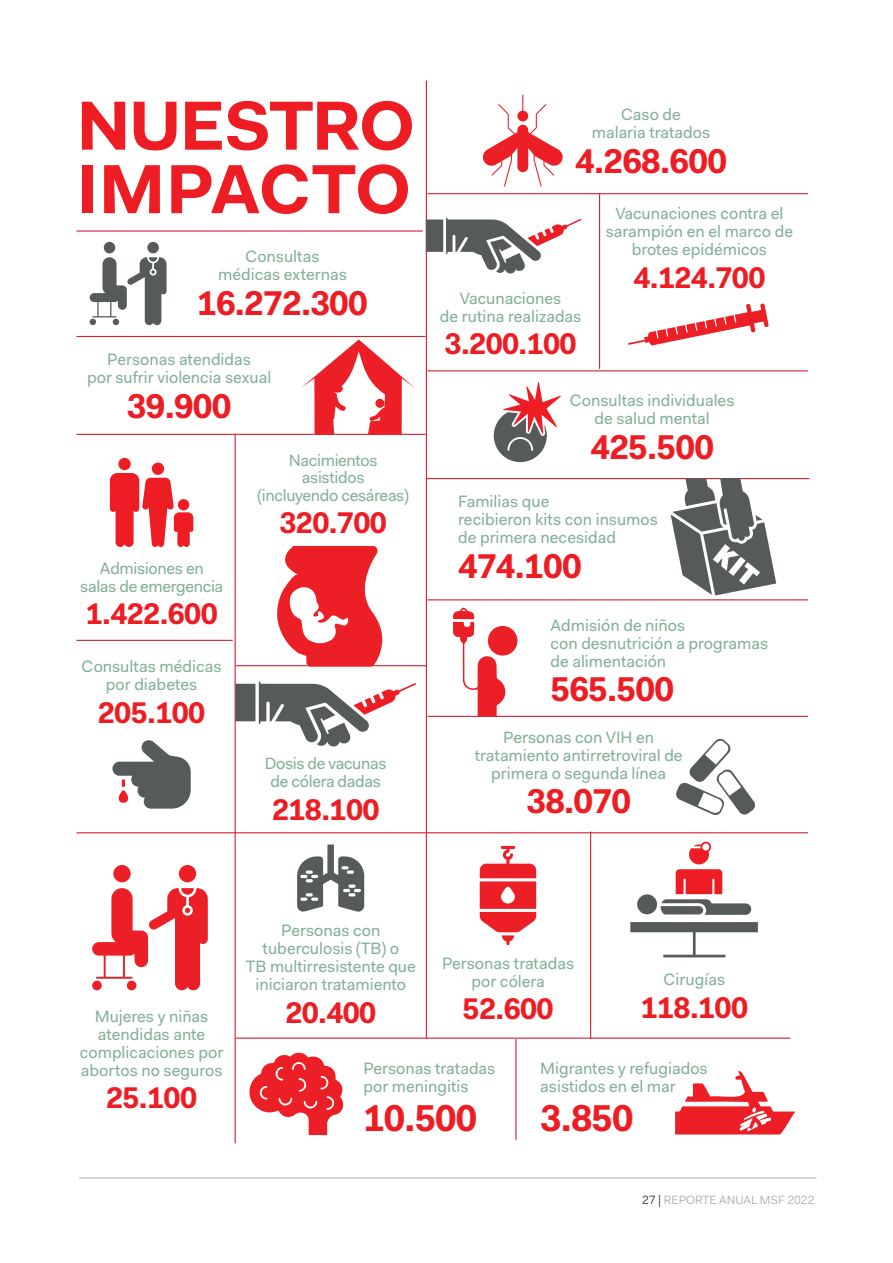
<style>
.page{position:relative;width:893px;height:1263px;background:#fff}
.page>*{position:absolute;margin:0;border:0;box-sizing:border-box;transform-origin:0 0}
.t1{font:700 69.75px/63.4px "Fakt Pro";letter-spacing:-.02em;color:#ee1d23}
.t2{font:700 37.5px "Fakt Pro";letter-spacing:-.02em;color:#ee1d23}
.t3{font:700 34.5px "Fakt Pro";letter-spacing:-.02em;color:#ee1d23}
.t4{font:700 30px "Fakt Pro";letter-spacing:-.02em;color:#ee1d23}
.t5{font:16.5px/18px "Fakt Pro";color:#83b09a;text-align:center}
.t6{font:16.5px/17.5px "Fakt Pro";letter-spacing:-.02em;color:#83b09a;text-align:center}
.t7{font:12px "Fakt Pro Blond";letter-spacing:-.005em;color:#a8a9ad}
.s1{color:#231f20}
</style>
<div class="page">
<hr style="left:79px;top:1177px;width:737px;height:1px;background:#a8a9ad">
<hr style="left:77px;top:230px;width:346px;height:2px;background:#d12331">
<hr style="left:427px;top:193px;width:381px;height:1px;background:#d12331">
<hr style="left:77px;top:434px;width:349px;height:1px;background:#d12331">
<hr style="left:77px;top:640px;width:156px;height:1px;background:#d12331">
<hr style="left:427px;top:599px;width:381px;height:1px;background:#d12331">
<hr style="left:427px;top:716px;width:381px;height:1px;background:#d12331">
<hr style="left:77px;top:832px;width:731px;height:1px;background:#d12331">
<hr style="left:236px;top:665px;width:190px;height:1px;background:#d12331">
<hr style="left:426px;top:478px;width:383px;height:1px;background:#d12331">
<hr style="left:77px;top:336px;width:349px;height:1px;background:#d12331">
<hr style="left:427px;top:370px;width:381px;height:1px;background:#d12331">
<hr style="left:236px;top:1037px;width:554px;height:2px;background:#d12331">
<hr style="left:426px;top:81px;width:1px;height:957px;background:#d12331">
<hr style="left:235px;top:434px;width:1px;height:709px;background:#d12331">
<hr style="left:599px;top:194px;width:1px;height:175px;background:#d12331">
<hr style="left:515px;top:1039px;width:1px;height:101px;background:#d12331">
<hr style="left:590px;top:831px;width:1px;height:208px;background:#d12331">
<div style="left:104px;top:242px;width:11px;height:11px;background:#575a5b;border-radius:50%"></div>
<div style="left:147px;top:242px;width:12px;height:11px;background:#575a5b;border-radius:50%"></div>
<svg style="left:90px;top:257px;width:77px;height:68px"></svg>
<svg style="left:482px;top:94px;width:81px;height:93px"></svg>
<div style="left:426px;top:219px;width:17px;height:33px;background:#575a5b"></div>
<svg style="left:446px;top:218px;width:135px;height:56px"></svg>
<div style="left:235px;top:684px;width:20px;height:37px;background:#575a5b"></div>
<svg style="left:259px;top:681px;width:157px;height:66px"></svg>
<svg style="left:628px;top:303px;width:141px;height:43px"></svg>
<div style="left:118px;top:458px;width:13px;height:12px;background:#ee1d23;border-radius:50%"></div>
<div style="left:152px;top:463px;width:12px;height:12px;background:#ee1d23;border-radius:50%"></div>
<svg style="left:110px;top:473px;width:83px;height:74px"></svg>
<svg style="left:272px;top:546px;width:119px;height:121px"></svg>
<svg style="left:494px;top:382px;width:67px;height:80px"></svg>
<svg style="left:112px;top:740px;width:79px;height:69px"></svg>
<svg style="left:676px;top:738px;width:79px;height:77px"></svg>
<svg style="left:480px;top:846px;width:56px;height:99px"></svg>
<div style="left:113px;top:865px;width:18px;height:17px;background:#ec1f26;border-radius:50%"></div>
<div style="left:179px;top:865px;width:17px;height:17px;background:#ec1f26;border-radius:50%"></div>
<svg style="left:92px;top:888px;width:116px;height:102px"></svg>
<svg style="left:671px;top:477px;width:105px;height:118px"></svg>
<div style="left:488px;top:626px;width:29px;height:29px;background:#ec1f26;border-radius:50%"></div>
<svg style="left:453px;top:607px;width:55px;height:109px"></svg>
<svg style="left:297px;top:844px;width:67px;height:68px"></svg>
<svg style="left:301px;top:339px;width:113px;height:95px"></svg>
<svg style="left:249px;top:1052px;width:95px;height:84px"></svg>
<svg style="left:675px;top:1071px;width:120px;height:63px"></svg>
<svg style="left:630px;top:922px;width:128px;height:35px"></svg>
<div style="left:637px;top:894px;width:20px;height:20px;background:#575a5b;border-radius:50%"></div>
<svg style="left:661px;top:842px;width:90px;height:73px"></svg>
<h1 class="t1" style="left:77px;top:94px;width:340px">NUESTRO<br>IMPACTO</h1>
<p class="t5" style="left:218px;top:248px;width:130px">Consultas médicas externas</p>
<h3 class="t3" style="left:197px;top:280px;width:172px">16.272.300</h3>
<p class="t5" style="left:87px;top:350px;width:186px">Personas atendidas<br>por sufrir violencia sexual</p>
<h3 class="t3" style="left:127px;top:383px;width:106px">39.900</h3>
<p class="t5" style="left:570px;top:392px;width:166px">Consultas individuales de salud mental</p>
<h3 class="t3" style="left:590px;top:424px;width:125px">425.500</h3>
<p class="t5" style="left:458px;top:492px;width:201px;text-align:left">Familias que<br>recibieron kits con insumos de primera necesidad</p>
<h3 class="t3" style="left:458px;top:543px;width:125px">474.100</h3>
<p class="t5" style="left:592px;top:105px;width:120px">Caso de<br>malaria tratados</p>
<h3 class="t3" style="left:575px;top:138px;width:153px">4.268.600</h3>
<p class="t5" style="left:606px;top:204px;width:189px">Vacunaciones contra el sarampión en el marco de brotes epidémicos</p>
<h3 class="t4" style="left:633px;top:257px;width:133px">4.124.700</h3>
<p class="t5" style="left:440px;top:289px;width:143px">Vacunaciones<br>de rutina realizadas</p>
<h3 class="t4" style="left:445px;top:324px;width:133px">3.200.100</h3>
<p class="t6" style="left:258px;top:451px;width:153px">Nacimientos asistidos<br>(incluyendo cesáreas)</p>
<h3 class="t4" style="left:279px;top:503px;width:109px">320.700</h3>
<p class="t6" style="left:80px;top:560px;width:145px">Admisiones en salas de emergencia</p>
<h3 class="t4" style="left:86px;top:594px;width:134px">1.422.600</h3>
<p class="t5" style="left:550px;top:616px;width:219px;text-align:left">Admisión de niños<br>con desnutrición a programas de alimentación</p>
<h3 class="t3" style="left:550px;top:666px;width:125px">565.500</h3>
<p class="t5" style="left:82px;top:657px;width:141px">Consultas médicas por diabetes</p>
<h3 class="t4" style="left:98px;top:692px;width:109px">205.100</h3>
<p class="t6" style="left:265px;top:755px;width:123px">Dosis de vacunas de cólera dadas</p>
<h3 class="t4" style="left:272px;top:789px;width:109px">218.100</h3>
<p class="t5" style="left:475px;top:728px;width:209px">Personas con VIH en tratamiento antirretroviral de primera o segunda línea</p>
<h3 class="t3" style="left:526px;top:778px;width:106px">38.070</h3>
<p class="t5" style="left:95px;top:1007px;width:115px">Mujeres y niñas</p>
<p class="t5" style="left:80px;top:1025px;width:145px">atendidas ante complicaciones por abortos no seguros</p>
<h3 class="t4" style="left:106px;top:1078px;width:92px">25.100</h3>
<p class="t5" style="left:246px;top:921px;width:172px">Personas con tuberculosis (TB) o<br>TB multirresistente que iniciaron tratamiento</p>
<h3 class="t4" style="left:285px;top:992px;width:92px">20.400</h3>
<p class="t5" style="left:442px;top:954px;width:133px">Personas tratadas por cólera</p>
<h3 class="t4" style="left:463px;top:989px;width:92px">52.600</h3>
<p class="t5" style="left:664px;top:970px;width:63px">Cirugías</p>
<h3 class="t4" style="left:641px;top:987px;width:109px">118.100</h3>
<p class="t5" style="left:363px;top:1059px;width:134px;text-align:left">Personas tratadas por meningitis</p>
<h2 class="t2" style="left:363px;top:1093px;width:115px">10.500</h2>
<p class="t5" style="left:540px;top:1059px;width:169px;text-align:left">Migrantes y refugiados asistidos en el mar</p>
<h2 class="t2" style="left:540px;top:1093px;width:95px">3.850</h2>
<p class="t7" style="left:642px;top:1192px;width:174px"><span class="s1">27 |</span> REPORTE ANUAL MSF 2022</p>
</div>
